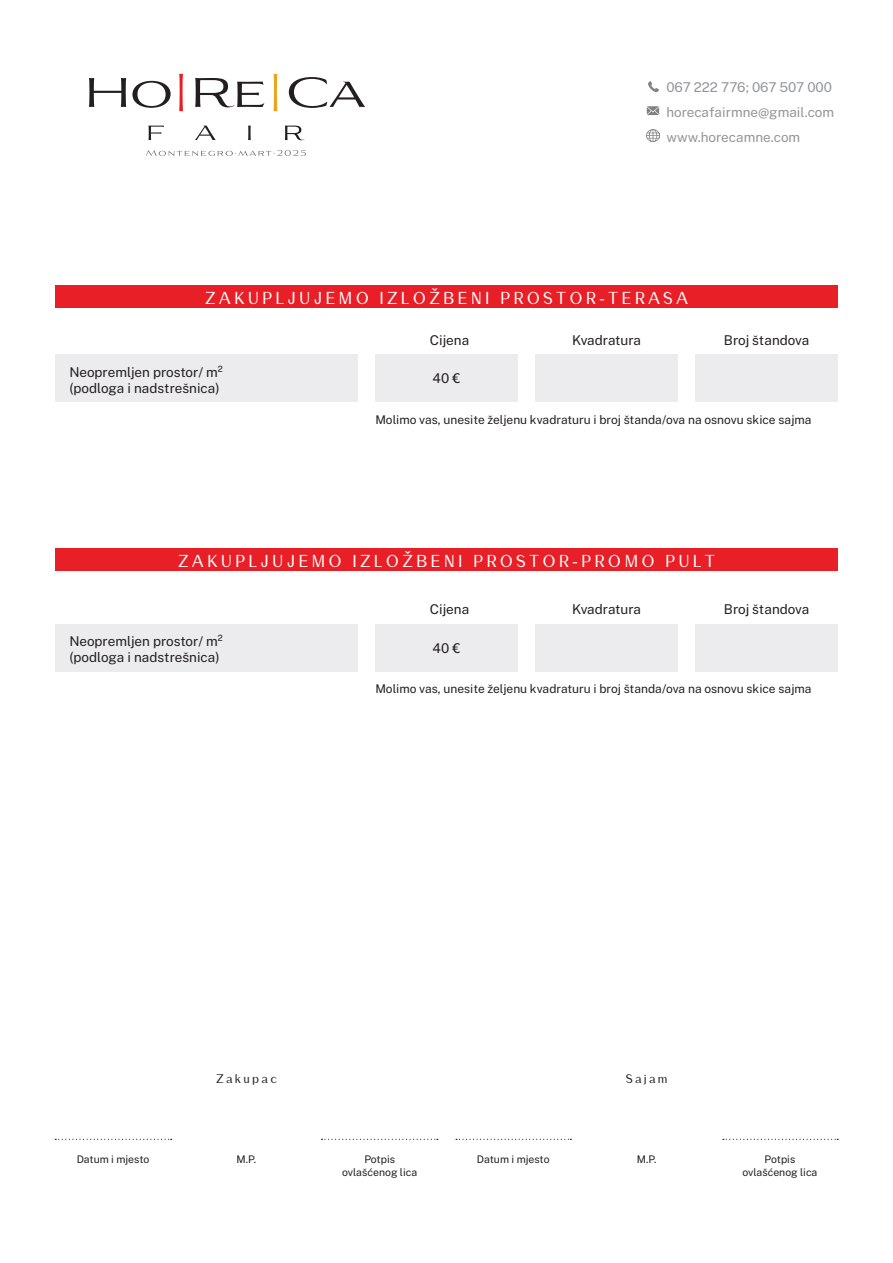
<style>
.page{position:relative;width:893px;height:1263px;background:#fff}
.page>*{position:absolute;margin:0;border:0;box-sizing:border-box;transform-origin:0 0}
.t1{font:16.5px "Rockley";letter-spacing:.2em;color:#fff}
.t2{font:13.5px/16.2px "Public Sans";color:#231f20}
.t3{font:13.5px/24.8px "Public Sans";color:#939598}
.t4{font:12px "Public Sans";color:#231f20}
.t5{font:12px "Rockley";letter-spacing:.2em;color:#231f20}
.t6{font:10.5px/12.6px "Public Sans";color:#231f20;text-align:center}
</style>
<div class="page">
<svg style="left:146px;top:150px;width:160px;height:6px"></svg>
<svg style="left:149px;top:126px;width:15px;height:14px"></svg>
<svg style="left:195px;top:126px;width:21px;height:14px"></svg>
<svg style="left:248px;top:126px;width:3px;height:14px"></svg>
<svg style="left:285px;top:126px;width:20px;height:14px"></svg>
<svg style="left:89px;top:78px;width:37px;height:29px"></svg>
<svg style="left:132px;top:81px;width:39px;height:27px"></svg>
<svg style="left:195px;top:78px;width:69px;height:29px"></svg>
<svg style="left:289px;top:77px;width:76px;height:31px"></svg>
<svg style="left:179px;top:74px;width:4px;height:37px"></svg>
<svg style="left:274px;top:74px;width:3px;height:37px"></svg>
<svg style="left:648px;top:81px;width:11px;height:11px"></svg>
<svg style="left:647px;top:106px;width:12px;height:9px"></svg>
<svg style="left:647px;top:129px;width:12px;height:13px"></svg>
<svg style="left:55px;top:1139px;width:117px;height:1px"></svg>
<svg style="left:322px;top:1139px;width:116px;height:1px"></svg>
<svg style="left:456px;top:1139px;width:115px;height:1px"></svg>
<svg style="left:723px;top:1139px;width:115px;height:1px"></svg>
<div style="left:55px;top:285px;width:783px;height:23px;background:#e91f27"></div>
<div style="left:55px;top:548px;width:783px;height:23px;background:#e91f27"></div>
<div style="left:55px;top:355px;width:302px;height:47px;background:#ececee"></div>
<div style="left:55px;top:624px;width:302px;height:47px;background:#ececee"></div>
<div style="left:375px;top:355px;width:142px;height:47px;background:#ececee"></div>
<div style="left:375px;top:624px;width:142px;height:47px;background:#ececee"></div>
<div style="left:535px;top:355px;width:143px;height:47px;background:#ececee"></div>
<div style="left:535px;top:624px;width:143px;height:47px;background:#ececee"></div>
<div style="left:696px;top:355px;width:142px;height:47px;background:#ececee"></div>
<div style="left:696px;top:624px;width:142px;height:47px;background:#ececee"></div>
<p class="t3" style="left:666px;top:74px;width:169px">067 222 776; 067 507 000 horecafairmne@gmail.com www.horecamne.com</p>
<p class="t1" style="left:205px;top:288px;width:484px">ZAKUPLJUJEMO IZLOŽBENI PROSTOR-TERASA</p>
<p class="t2" style="left:69px;top:363px;width:155px">Neopremljen prostor/ m² (podloga i nadstrešnica)</p>
<p class="t2" style="left:430px;top:331px;width:41px">Cijena</p>
<p class="t2" style="left:432px;top:369px;width:29px">40 €</p>
<p class="t2" style="left:572px;top:331px;width:71px">Kvadratura</p>
<p class="t2" style="left:724px;top:331px;width:87px">Broj štandova</p>
<p class="t4" style="left:375px;top:410px;width:438px">Molimo vas, unesite željenu kvadraturu i broj štanda/ova na osnovu skice sajma</p>
<p class="t1" style="left:178px;top:552px;width:538px">ZAKUPLJUJEMO IZLOŽBENI PROSTOR-PROMO PULT</p>
<p class="t2" style="left:69px;top:632px;width:155px">Neopremljen prostor/ m² (podloga i nadstrešnica)</p>
<p class="t2" style="left:430px;top:600px;width:41px">Cijena</p>
<p class="t2" style="left:432px;top:639px;width:29px">40 €</p>
<p class="t2" style="left:572px;top:600px;width:71px">Kvadratura</p>
<p class="t2" style="left:724px;top:600px;width:87px">Broj štandova</p>
<p class="t4" style="left:375px;top:680px;width:438px">Molimo vas, unesite željenu kvadraturu i broj štanda/ova na osnovu skice sajma</p>
<p class="t5" style="left:216px;top:1071px;width:62px">Zakupac</p>
<p class="t5" style="left:626px;top:1071px;width:43px">Sajam</p>
<p class="t6" style="left:77px;top:1152px;width:74px">Datum i mjesto</p>
<p class="t6" style="left:237px;top:1152px;width:21px">M.P.</p>
<p class="t6" style="left:364px;top:1152px;width:32px">Potpis</p>
<p class="t6" style="left:477px;top:1152px;width:74px">Datum i mjesto</p>
<p class="t6" style="left:637px;top:1152px;width:21px">M.P.</p>
<p class="t6" style="left:342px;top:1165px;width:77px">ovlašćenog lica</p>
<p class="t6" style="left:742px;top:1152px;width:77px">Potpis ovlašćenog lica</p>
</div>
